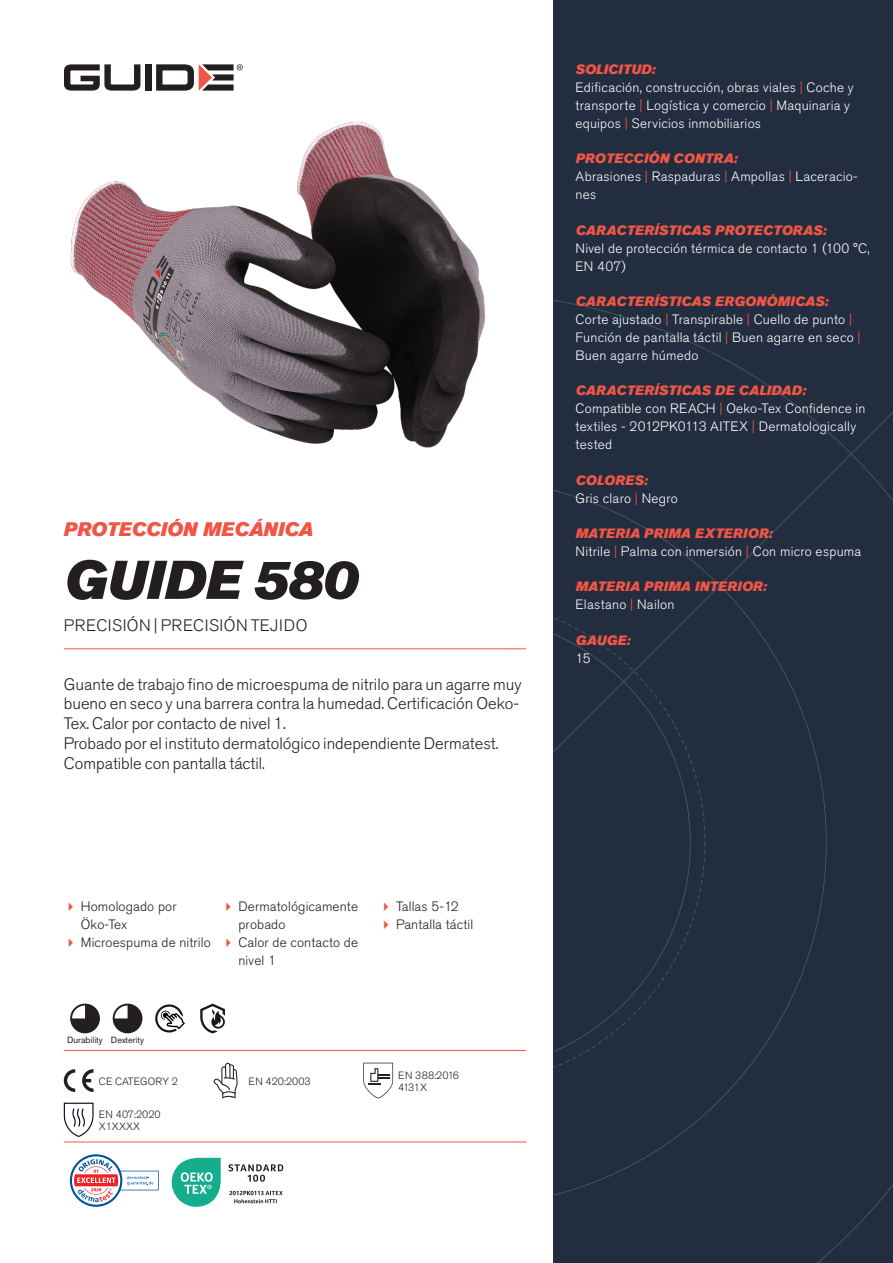
<style>
.page{position:relative;width:893px;height:1263px;background:#fff}
.page>*{position:absolute;margin:0;border:0;box-sizing:border-box;transform-origin:0 0}
.Rubrik{font:italic 54px "Akzidenz Grotesk Pro Super";color:#231f20}
.Överrubrik{font:italic 19.5px "Akzidenz Grotesk Pro Super";letter-spacing:-.005em;color:#f05545}
.Ingress{font:300 16.5px/19.8px "Akzidenz Grotesk Pro";color:#231f20}
.Product_-_AltSegment{font:300 16.5px "Akzidenz Grotesk Pro";letter-spacing:.03em;color:#231f20}
.Produkt_-_Brödtext{font:300 13.5px/18px "Akzidenz Grotesk Pro";letter-spacing:.02em;color:#fff}
.Produkt_-_Namn{font:italic 13.5px "Akzidenz Grotesk Pro Super";letter-spacing:.015em;color:#f05545}
.t1{font:300 13.5px/18px "Akzidenz Grotesk Pro";letter-spacing:.01em;color:#231f20}
.t2{font:300 10.5px "Akzidenz Grotesk Pro";color:#231f20}
.Produkt_-_Egenskaper{font:9px "Akzidenz Grotesk Pro";color:#231f20}
.s1{color:#f05545}
</style>
<div class="page">
<div style="left:145px;top:64px;width:7px;height:27px;background:#231f20"></div>
<svg style="left:156px;top:64px;width:87px;height:27px"></svg>
<svg style="left:64px;top:64px;width:76px;height:27px"></svg>
<div style="left:553px;top:0;width:340px;height:1263px;background:#222d3f"></div>
<svg style="left:553px;top:300px;width:340px;height:963px"></svg>
<hr style="left:64px;top:1050px;width:462px;height:1px;background:#f05545">
<hr style="left:64px;top:1142px;width:462px;height:1px;background:#f05545">
<svg style="left:70px;top:1003px;width:30px;height:30px"></svg>
<svg style="left:113px;top:1003px;width:29px;height:30px"></svg>
<svg style="left:155px;top:1004px;width:30px;height:28px"></svg>
<svg style="left:200px;top:1003px;width:25px;height:30px"></svg>
<svg style="left:64px;top:1069px;width:11px;height:23px"></svg>
<svg style="left:82px;top:1069px;width:12px;height:23px"></svg>
<svg style="left:214px;top:1063px;width:24px;height:35px"></svg>
<svg style="left:363px;top:1063px;width:30px;height:35px"></svg>
<svg style="left:64px;top:1103px;width:30px;height:34px"></svg>
<svg style="left:70px;top:1154px;width:89px;height:53px"></svg>
<svg style="left:172px;top:1158px;width:49px;height:49px"></svg>
<svg style="left:228px;top:1164px;width:55px;height:18px"></svg>
<svg style="left:229px;top:1191px;width:54px;height:12px"></svg>
<img style="left:70px;top:121px;width:416px;height:327px">
<hr style="left:64px;top:648px;width:462px;height:1px;background:#f05545">
<p class="Överrubrik" style="left:64px;top:517px;width:251px">PROTECCIÓN MECÁNICA</p>
<p class="Rubrik" style="left:64px;top:545px;width:295px">GUIDE 580</p>
<p class="Product_-_AltSegment" style="left:64px;top:615px;width:245px">PRECISIÓN | PRECISIÓN TEJIDO</p>
<p class="Ingress" style="left:64px;top:674px;width:459px">Guante de trabajo fino de microespuma de nitrilo para un agarre muy bueno en seco y una barrera contra la humedad. Certificación Oeko-<br>Tex. Calor por contacto de nivel 1.</p>
<p class="Ingress" style="left:64px;top:733px;width:436px">Probado por el instituto dermatológico independiente Dermatest.<br>Compatible con pantalla táctil.</p>
<p class="t1" style="left:81px;top:897px;width:97px">Homologado por<br>Öko-Tex</p>
<p class="t1" style="left:81px;top:933px;width:131px">Microespuma de nitrilo</p>
<p class="t1" style="left:238px;top:897px;width:121px">Dermatológicamente probado</p>
<p class="t1" style="left:238px;top:933px;width:121px">Calor de contacto de nivel 1</p>
<p class="Produkt_-_Egenskaper" style="left:67px;top:1034px;width:37px">Durability</p>
<p class="Produkt_-_Egenskaper" style="left:111px;top:1034px;width:35px">Dexterity</p>
<p class="t2" style="left:99px;top:1074px;width:81px">CE CATEGORY 2</p>
<p class="t2" style="left:248px;top:1074px;width:64px">EN 420:2003</p>
<p class="t2" style="left:99px;top:1107px;width:63px">EN 407:2020</p>
<p class="t2" style="left:99px;top:1119px;width:43px">X1XXXX</p>
<p class="t1" style="left:396px;top:897px;width:64px">Tallas 5-12</p>
<p class="t1" style="left:396px;top:915px;width:79px">Pantalla táctil</p>
<p class="t2" style="left:398px;top:1068px;width:62px">EN 388:2016</p>
<p class="t2" style="left:398px;top:1080px;width:30px">4131X</p>
<p class="Produkt_-_Namn" style="left:576px;top:60px;width:81px">SOLICITUD:</p>
<p class="Produkt_-_Brödtext" style="left:576px;top:78px;width:280px">Edificación, construcción, obras viales <span class="s1">|</span> Coche y transporte <span class="s1">|</span> Logística y comercio <span class="s1">|</span> Maquinaria y equipos <span class="s1">|</span> Servicios inmobiliarios</p>
<p class="Produkt_-_Namn" style="left:576px;top:150px;width:163px">PROTECCIÓN CONTRA:</p>
<p class="Produkt_-_Brödtext" style="left:576px;top:168px;width:284px">Abrasiones <span class="s1">|</span> Raspaduras <span class="s1">|</span> Ampollas <span class="s1">|</span> Laceracio&shy;nes</p>
<p class="Produkt_-_Namn" style="left:576px;top:221px;width:252px">CARACTERÍSTICAS PROTECTORAS:</p>
<p class="Produkt_-_Brödtext" style="left:576px;top:239px;width:296px">Nivel de protección térmica de contacto 1 (100 °C,<br>EN 407)</p>
<p class="Produkt_-_Namn" style="left:576px;top:292px;width:254px">CARACTERÍSTICAS ERGONÓMICAS:</p>
<p class="Produkt_-_Brödtext" style="left:576px;top:310px;width:287px">Corte ajustado <span class="s1">|</span> Transpirable <span class="s1">|</span> Cuello de punto <span class="s1">|<br></span>Función de pantalla táctil <span class="s1">|</span> Buen agarre en seco <span class="s1">|<br></span>Buen agarre húmedo</p>
<p class="Produkt_-_Namn" style="left:576px;top:382px;width:232px">CARACTERÍSTICAS DE CALIDAD:</p>
<p class="Produkt_-_Brödtext" style="left:576px;top:400px;width:291px">Compatible con REACH <span class="s1">|</span> Oeko-Tex Confidence in textiles - 2012PK0113 AITEX <span class="s1">|</span> Dermatologically tested</p>
<p class="Produkt_-_Namn" style="left:576px;top:471px;width:74px">COLORES:</p>
<p class="Produkt_-_Brödtext" style="left:576px;top:489px;width:104px">Gris claro <span class="s1">|</span> Negro</p>
<p class="Produkt_-_Namn" style="left:576px;top:524px;width:198px">MATERIA PRIMA EXTERIOR:</p>
<p class="Produkt_-_Brödtext" style="left:576px;top:542px;width:287px">Nitrile <span class="s1">|</span> Palma con inmersión <span class="s1">|</span> Con micro espuma</p>
<p class="Produkt_-_Namn" style="left:576px;top:578px;width:193px">MATERIA PRIMA INTERIOR:</p>
<p class="Produkt_-_Brödtext" style="left:576px;top:596px;width:100px">Elastano <span class="s1">|</span> Nailon</p>
<p class="Produkt_-_Namn" style="left:576px;top:631px;width:56px">GAUGE:</p>
<p class="Produkt_-_Brödtext" style="left:576px;top:649px;width:17px">15</p>
</div>
